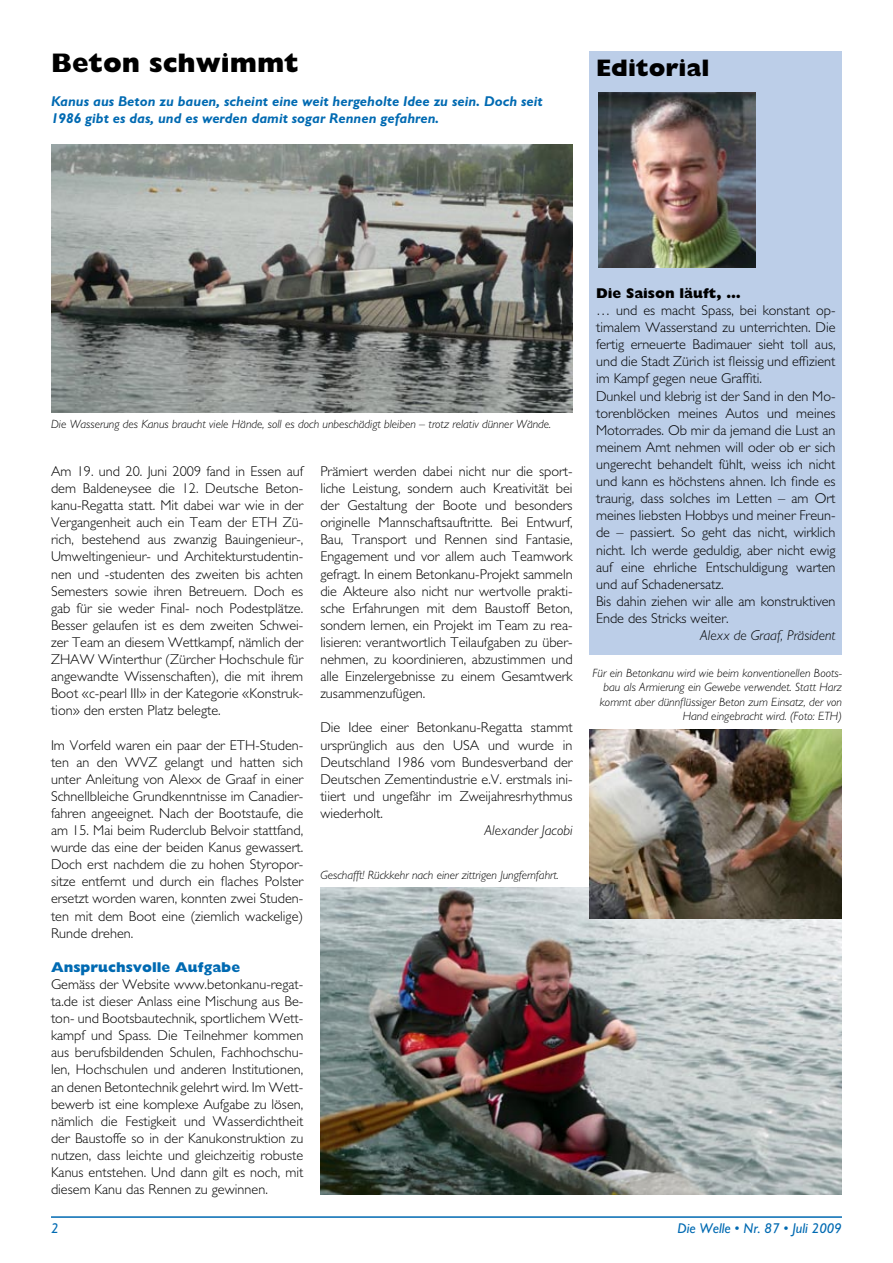
<style>
.page{position:relative;width:893px;height:1263px;background:#fff}
.page>*{position:absolute;margin:0;border:0;box-sizing:border-box;transform-origin:0 0}
.t1{font:800 27px "M Gill Sans";color:#000}
.t2{font:800 24px "M Gill Sans";color:#000}
.t3{font:300 14.25px/17.1px "M Gill Sans";color:#000;text-align:justify}
.t4{font:italic 700 14.25px/17.1px "M Gill Sans";color:#006ab2}
.t5{font:italic 300 14.25px "M Gill Sans";color:#000}
.t6{font:italic 14.25px "M Gill Sans";color:#006ab2}
.t7{font:800 14.25px "M Gill Sans";color:#006ab2}
.t8{font:800 14.25px "M Gill Sans";color:#000}
.t9{font:italic 300 12px/14.4px "M Gill Sans";color:#000;text-align:right}
</style>
<div class="page">
<hr style="left:51px;top:1216px;width:791px;height:2px;background:#006ab2">
<div style="left:590px;top:51px;width:252px;height:604px;background:#bccee8"></div>
<img style="left:598px;top:92px;width:157px;height:176px">
<img style="left:51px;top:145px;width:522px;height:268px">
<img style="left:320px;top:888px;width:522px;height:307px">
<img style="left:590px;top:729px;width:252px;height:189px">
<h1 class="t1" style="left:51px;top:47px;width:249px">Beton schwimmt</h1>
<p class="t4" style="left:51px;top:92px;width:493px">Kanus aus Beton zu bauen, scheint eine weit hergeholte Idee zu sein. Doch seit<br>1986 gibt es das, und es werden damit sogar Rennen gefahren.</p>
<h2 class="t2" style="left:596px;top:53px;width:115px">Editorial</h2>
<p class="t9" style="left:51px;top:416px;width:502px">Die Wasserung des Kanus braucht viele Hände, soll es doch unbeschädigt bleiben – trotz relativ dünner Wände.</p>
<p class="t3" style="left:51px;top:463px;width:254px">Am 19. und 20. Juni 2009 fand in Essen auf dem Baldeneysee die 12. Deutsche Beton&shy;kanu-Regatta statt. Mit dabei war wie in der Vergangenheit auch ein Team der ETH Zü&shy;rich, bestehend aus zwanzig Bauingenieur-, Umweltingenieur- und Architekturstudentin&shy;nen und -studenten des zweiten bis achten Semesters sowie ihren Betreuern. Doch es gab für sie weder Final- noch Podestplätze.<br>Besser gelaufen ist es dem zweiten Schwei&shy;zer Team an diesem Wettkampf, nämlich der ZHAW Winterthur (Zürcher Hochschule für angewandte Wissenschaften), die mit ihrem Boot «c-pearl III» in der Kategorie «Konstruk&shy;tion» den ersten Platz belegte.</p>
<p class="t3" style="left:51px;top:736px;width:254px">Im Vorfeld waren ein paar der ETH-Studen&shy;ten an den WVZ gelangt und hatten sich unter Anleitung von Alexx de Graaf in einer Schnellbleiche Grundkenntnisse im Canadier&shy;fahren angeeignet. Nach der Bootstaufe, die am 15. Mai beim Ruderclub Belvoir stattfand, wurde das eine der beiden Kanus gewassert.<br>Doch erst nachdem die zu hohen Styropor&shy;sitze entfernt und durch ein flaches Polster ersetzt worden waren, konnten zwei Studen&shy;ten mit dem Boot eine (ziemlich wackelige)<br>Runde drehen.</p>
<p class="t7" style="left:51px;top:959px;width:191px">Anspruchsvolle Aufgabe</p>
<p class="t3" style="left:51px;top:976px;width:254px">Gemäss der Website www.betonkanu-regat&shy;ta.de ist dieser Anlass eine Mischung aus Be&shy;ton- und Bootsbautechnik, sportlichem Wett&shy;kampf und Spass. Die Teilnehmer kommen aus berufsbildenden Schulen, Fachhochschu&shy;len, Hochschulen und anderen Institutionen, an denen Betontechnik gelehrt wird. Im Wett&shy;bewerb ist eine komplexe Aufgabe zu lösen, nämlich die Festigkeit und Wasserdichtheit der Baustoffe so in der Kanukonstruktion zu nutzen, dass leichte und gleichzeitig robuste Kanus entstehen. Und dann gilt es noch, mit diesem Kanu das Rennen zu gewinnen.</p>
<p class="t3" style="left:320px;top:463px;width:254px">Prämiert werden dabei nicht nur die sport&shy;liche Leistung, sondern auch Kreativität bei der Gestaltung der Boote und besonders originelle Mannschaftsauftritte. Bei Entwurf, Bau, Transport und Rennen sind Fantasie, Engagement und vor allem auch Teamwork gefragt. In einem Betonkanu-Projekt sammeln die Akteure also nicht nur wertvolle prakti&shy;sche Erfahrungen mit dem Baustoff Beton, sondern lernen, ein Projekt im Team zu rea&shy;lisieren: verantwortlich Teilaufgaben zu über&shy;nehmen, zu koordinieren, abzustimmen und alle Einzelergebnisse zu einem Gesamtwerk zusammenzufügen.</p>
<p class="t3" style="left:320px;top:719px;width:254px">Die Idee einer Betonkanu-Regatta stammt ursprünglich aus den USA und wurde in Deutschland 1986 vom Bundesverband der Deutschen Zementindustrie e.V. erstmals ini&shy;tiiert und ungefähr im Zweijahresrhythmus wiederholt.</p>
<p class="t5" style="left:484px;top:822px;width:90px">Alexander Jacobi</p>
<p class="t9" style="left:320px;top:868px;width:240px">Geschafft! Rückkehr nach einer zittrigen Jungfernfahrt.</p>
<p class="t8" style="left:596px;top:285px;width:146px">Die Saison läuft, …</p>
<p class="t3" style="left:596px;top:302px;width:241px;text-align:left">… und es macht Spass, bei konstant op&shy;timalem Wasserstand zu unterrichten. Die fertig erneuerte Badimauer sieht toll aus, und die Stadt Zürich ist fleissig und effizient im Kampf gegen neue Graffiti.<br>Dunkel und klebrig ist der Sand in den Mo&shy;torenblöcken meines Autos und meines Motorrades. Ob mir da jemand die Lust an meinem Amt nehmen will oder ob er sich ungerecht behandelt fühlt, weiss ich nicht und kann es höchstens ahnen. Ich finde es traurig, dass solches im Letten – am Ort meines liebsten Hobbys und meiner Freun&shy;de – passiert. So geht das nicht, wirklich nicht. Ich werde geduldig, aber nicht ewig auf eine ehrliche Entschuldigung warten und auf Schadenersatz.<br>Bis dahin ziehen wir alle am konstruktiven Ende des Stricks weiter.</p>
<p class="t5" style="left:700px;top:627px;width:137px">Alexx de Graaf, Präsident</p>
<p class="t9" style="left:593px;top:666px;width:251px">Für ein Betonkanu wird wie beim konventionellen Boots&shy;bau als Armierung ein Gewebe verwendet. Statt Harz kommt aber dünnflüssiger Beton zum Einsatz, der von Hand eingebracht wird. (Foto: ETH)</p>
<p class="t6" style="left:51px;top:1220px;width:9px">2</p>
<p class="t6" style="left:677px;top:1220px;width:166px">Die Welle • Nr. 87 • Juli 2009</p>
</div>
